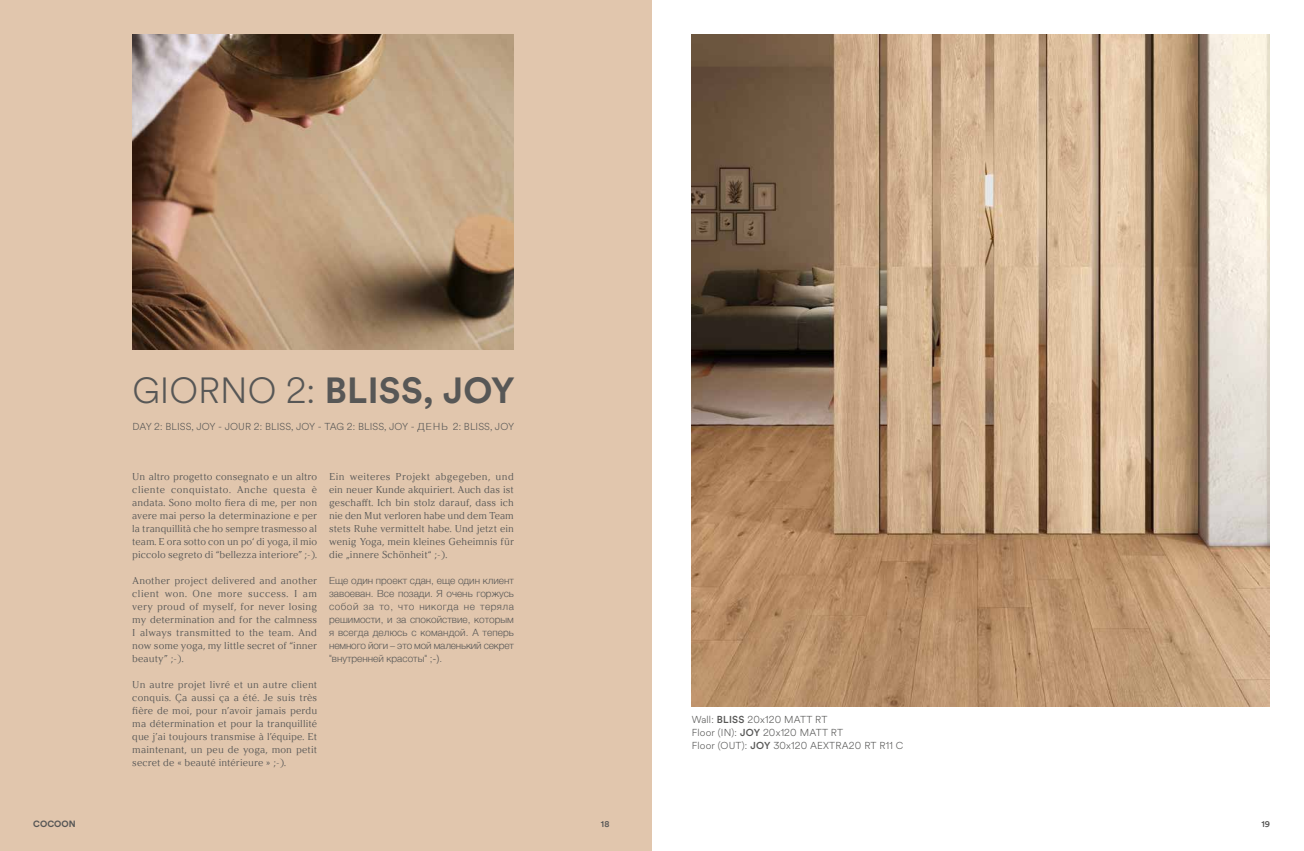
<style>
.page{position:relative;width:1304px;height:851px;background:#fff}
.page>*{position:absolute;margin:0;border:0;box-sizing:border-box;transform-origin:0 0}
.t1{font:700 36px "Circular Std";letter-spacing:.01em;color:#575756}
.t2{font:10px/13px "Argesta Display";letter-spacing:.01em;color:#575756;text-align:justify}
.t3{font:300 10px/13px "Helvetica";letter-spacing:-.01em;color:#575756;text-align:justify}
.t4{font:300 10px/13px "Circular Spotify Text";letter-spacing:.015em;color:#575756}
.t5{font:700 9px "Circular Std";color:#575756}
.t6{font:500 9px "Circular Std";color:#575756}
.s1{font-family:"Circular Spotify Text";font-weight:300}
.s2{font-family:"Helvetica"}
.s3{font-family:"Circular Std";font-weight:500}
</style>
<div class="page">
<img style="left:692px;top:34px;width:578px;height:672px">
<div style="left:0;top:0;width:652px;height:850px;background:#e1c6ad"></div>
<img style="left:132px;top:34px;width:382px;height:316px">
<h1 class="t1" style="left:132px;top:367px;width:384px"><span class="s1">GIORNO 2:</span> BLISS, JOY</h1>
<p class="t4" style="left:132px;top:420px;width:383px">DAY 2: BLISS, JOY - JOUR 2: BLISS, JOY - TAG 2: BLISS, JOY - <span class="s2">ДЕНЬ</span> 2: BLISS, JOY</p>
<p class="t2" style="left:132px;top:470px;width:186px">Un altro progetto consegnato e un altro cliente conquistato. Anche questa è andata. Sono molto fiera di me, per non avere mai perso la determinazione e per la tranquillità che ho sempre trasmesso al team. E ora sotto con un po‘ di yoga, il mio piccolo segreto di “bellezza interiore” ;-).</p>
<p class="t2" style="left:132px;top:574px;width:186px">Another project delivered and another client won. One more success. I am very proud of myself, for never losing my determination and for the calmness I always transmitted to the team. And now some yoga, my little secret of “inner beauty” ;-).</p>
<p class="t2" style="left:132px;top:678px;width:186px">Un autre projet livré et un autre client conquis. Ça aussi ça a été. Je suis très fière de moi, pour n’avoir jamais perdu ma détermination et pour la tranquillité que j’ai toujours transmise à l’équipe. Et maintenant, un peu de yoga, mon petit secret de « beauté intérieure » ;-).</p>
<p class="t2" style="left:329px;top:470px;width:186px">Ein weiteres Projekt abgegeben, und ein neuer Kunde akquiriert. Auch das ist geschafft. Ich bin stolz darauf, dass ich nie den Mut verloren habe und dem Team stets Ruhe vermittelt habe. Und jetzt ein wenig Yoga, mein kleines Geheimnis für die „innere Schönheit“ ;-).</p>
<p class="t3" style="left:329px;top:573px;width:186px">Еще один проект сдан, еще один клиент завоеван. Все позади. Я очень горжусь собой за то, что никогда не теряла решимости, и за спокойствие, которым я всегда делюсь с командой. А теперь немного йоги – это мой маленький секрет "внутренней красоты" ;-).</p>
<p class="t4" style="left:692px;top:713px;width:213px">Wall: <span class="s3">BLISS</span> 20x120 MATT RT<br>Floor (IN): <span class="s3">JOY</span> 20x120 MATT RT<br>Floor (OUT): <span class="s3">JOY</span> 30x120 AEXTRA20 RT R11 C</p>
<p class="t5" style="left:33px;top:818px;width:44px">COCOON</p>
<p class="t6" style="left:601px;top:818px;width:10px">18</p>
<p class="t6" style="left:1261px;top:818px;width:10px">19</p>
</div>
